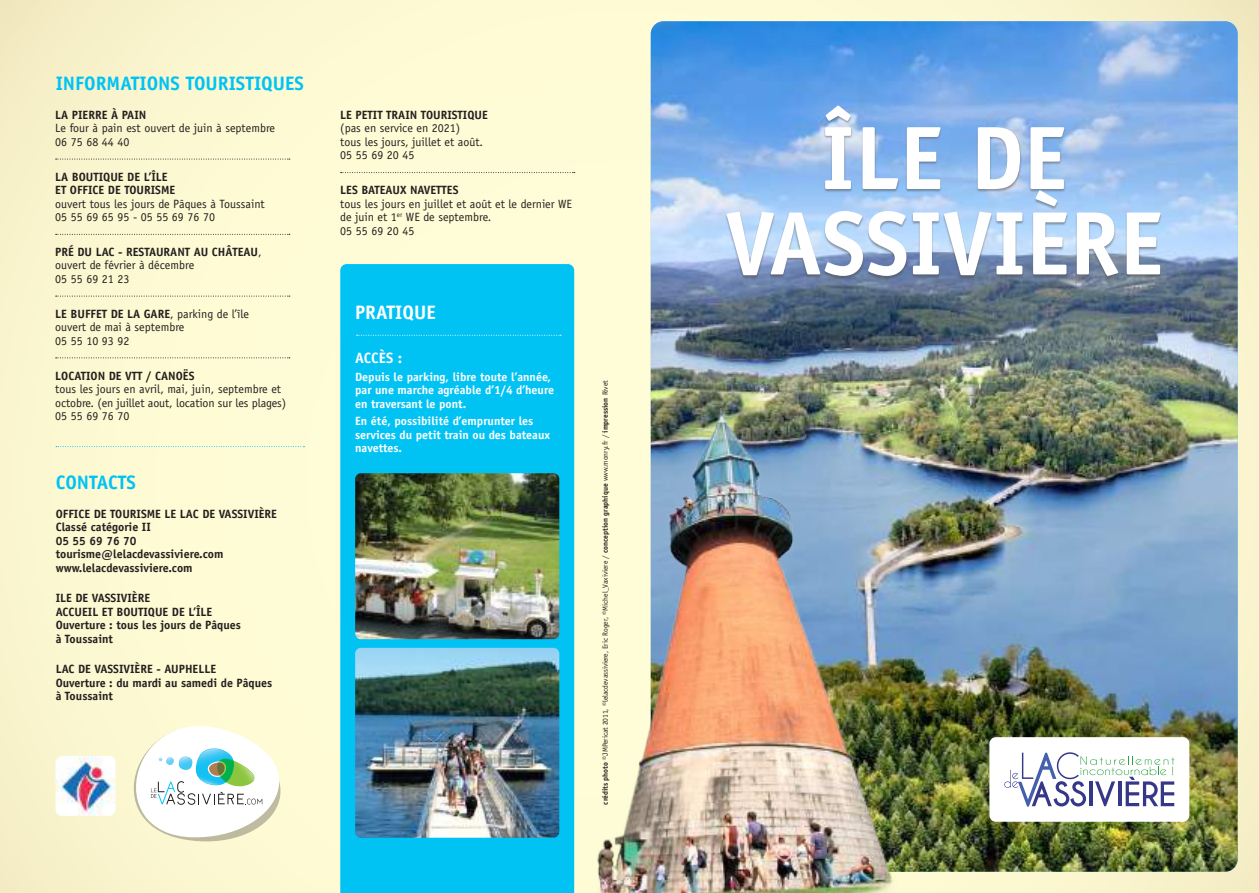
<style>
.page{position:relative;width:1259px;height:893px;background:#fdfad4}
.page>*{position:absolute;margin:0;border:0;box-sizing:border-box;transform-origin:0 0}
.t1{font:700 90.3px/85.3px "Officina Sans";color:#fff;text-align:center}
.t2{font:700 19.5px "Officina Sans";color:#00c3f4}
.t3{font:700 19.5px "Officina Sans";color:#fff}
.t4{font:700 15px "Officina Sans";color:#fff}
.t5{font:12px/13.5px "Officina Sans";color:#241f1f}
.t6{font:700 12px/13.5px "Officina Sans";color:#241f1f}
.t7{font:700 12px/13.5px "Officina Sans";color:#fff}
.t8{font:7.5px "Officina Sans";letter-spacing:-.01em;color:#241f1f}
.s1{font-weight:700}
</style>
<div class="page">
<img style="left:651px;top:21px;width:586px;height:851px">
<div style="left:725px;top:106px;width:436px;height:174px;background:#4e4b4c;opacity:.5"></div>
<img style="left:597px;top:409px;width:310px;height:484px">
<div style="left:989px;top:737px;width:200px;height:85px;background:#fff;border-radius:6px"></div>
<svg style="left:1004px;top:752px;width:170px;height:54px"></svg>
<svg style="left:134px;top:726px;width:146px;height:115px"></svg>
<img style="left:55px;top:756px;width:60px;height:60px">
<div style="left:340px;top:264px;width:234px;height:629px;background:#00c3f4"></div>
<svg style="left:56px;top:159px;width:234px;height:1px"></svg>
<svg style="left:56px;top:234px;width:234px;height:1px"></svg>
<svg style="left:56px;top:296px;width:234px;height:1px"></svg>
<svg style="left:56px;top:357px;width:234px;height:1px"></svg>
<svg style="left:341px;top:172px;width:234px;height:1px"></svg>
<svg style="left:56px;top:446px;width:248px;height:1px"></svg>
<img style="left:355px;top:648px;width:204px;height:190px">
<img style="left:355px;top:473px;width:204px;height:166px">
<svg style="left:357px;top:335px;width:204px;height:1px"></svg>
<h2 class="t2" style="left:56px;top:71px;width:250px">INFORMATIONS TOURISTIQUES</h2>
<p class="t6" style="left:55px;top:108px;width:93px">LA PIERRE À PAIN</p>
<p class="t5" style="left:55px;top:122px;width:221px">Le four à pain est ouvert de juin à septembre<br>06 75 68 44 40</p>
<p class="t6" style="left:55px;top:170px;width:121px">LA BOUTIQUE DE L’ÎLE<br>ET OFFICE DE TOURISME</p>
<p class="t5" style="left:55px;top:197px;width:211px">ouvert tous les jours de Pâques à Toussaint<br>05 55 69 65 95 - 05 55 69 76 70</p>
<p class="t5" style="left:55px;top:245px;width:208px"><span class="s1">PRÉ DU LAC - RESTAURANT AU CHÂTEAU</span>, ouvert de février à décembre<br>05 55 69 21 23</p>
<p class="t5" style="left:55px;top:307px;width:195px"><span class="s1">LE BUFFET DE LA GARE</span>, parking de l’île ouvert de mai à septembre<br>05 55 10 93 92</p>
<p class="t6" style="left:55px;top:369px;width:141px">LOCATION DE VTT / CANOËS</p>
<p class="t5" style="left:55px;top:382px;width:232px">tous les jours en avril, mai, juin, septembre et octobre. (en juillet aout, location sur les plages)<br>05 55 69 76 70</p>
<h2 class="t2" style="left:56px;top:470px;width:82px">CONTACTS</h2>
<p class="t6" style="left:56px;top:507px;width:223px">OFFICE DE TOURISME LE LAC DE VASSIVIÈRE<br>Classé catégorie II<br>05 55 69 76 70 tourisme@lelacdevassiviere.com www.lelacdevassiviere.com</p>
<p class="t6" style="left:56px;top:591px;width:187px">ILE DE VASSIVIÈRE<br>ACCUEIL ET BOUTIQUE DE L’ÎLE<br>Ouverture : tous les jours de Pâques à Toussaint</p>
<p class="t6" style="left:56px;top:662px;width:218px">LAC DE VASSIVIÈRE - AUPHELLE<br>Ouverture : du mardi au samedi de Pâques à Toussaint</p>
<p class="t6" style="left:340px;top:108px;width:149px">LE PETIT TRAIN TOURISTIQUE</p>
<p class="t5" style="left:340px;top:122px;width:144px">(pas en service en 2021) tous les jours, juillet et août.<br>05 55 69 20 45</p>
<p class="t6" style="left:340px;top:183px;width:120px">LES BATEAUX NAVETTES</p>
<p class="t5" style="left:340px;top:197px;width:233px">tous les jours en juillet et août et le dernier WE de juin et 1<sup>er</sup> WE de septembre.<br>05 55 69 20 45</p>
<h2 class="t3" style="left:355px;top:300px;width:82px">PRATIQUE</h2>
<p class="t4" style="left:355px;top:348px;width:48px">ACCÈS :</p>
<p class="t7" style="left:355px;top:370px;width:200px">Depuis le parking, libre toute l’année, par une marche agréable d’1/4 d’heure en traversant le pont.</p>
<p class="t7" style="left:355px;top:414px;width:196px">En été, possibilité d’emprunter les services du petit train ou des bateaux navettes.</p>
<p class="t8" style="left:601px;top:805px;width:426px;rotate:-90deg"><span class="s1">crédits photo</span> ©JMPericat 2011, ©lelacdevassiviere, Eric Roger, ©Michel_Vaxiviere / <span class="s1">conception graphique</span> www.monry.fr / <span class="s1">impression</span> Rivet</p>
<h1 class="t1" style="left:725px;top:115px;width:439px">ÎLE DE<br>VASSIVIÈRE</h1>
</div>
